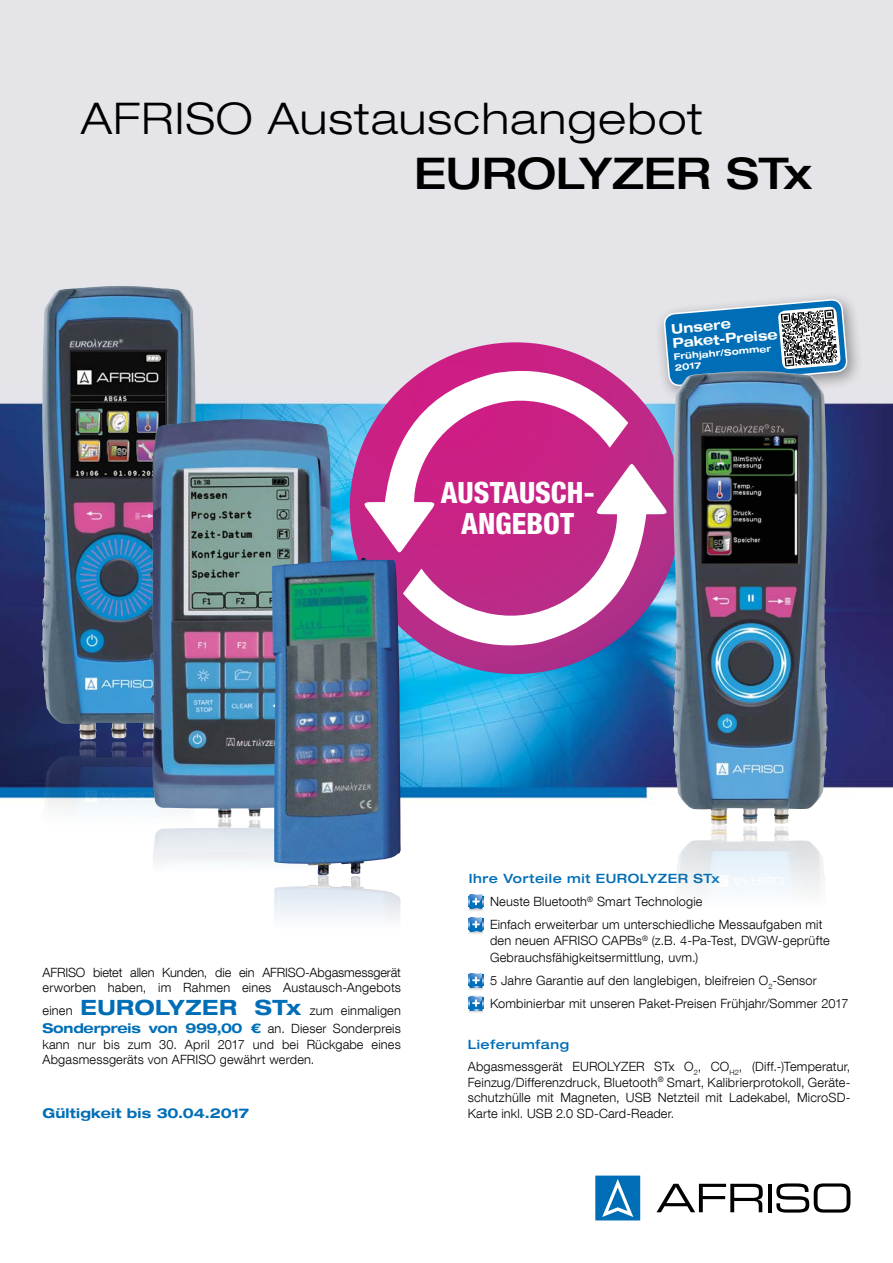
<style>
.page{position:relative;width:893px;height:1263px;background:#fff}
.page>*{position:absolute;margin:0;border:0;box-sizing:border-box;transform-origin:0 0}
.t1{font:300 expanded 43.5px "Helvetica Neue LT Com";letter-spacing:.035em;color:#000}
.t2{font:500 expanded 43.5px "Helvetica Neue LT Com";letter-spacing:-.005em;color:#000}
.t3{font:800 condensed 29.25px/31.5px "Helvetica Neue LT Com";color:#fff;text-align:center}
.t4{font:700 expanded 13.5px "Helvetica Neue LT Com";letter-spacing:-.015em;color:#006eb7}
.t5{font:700 expanded 13.5px "Helvetica Neue LT Com";letter-spacing:.015em;color:#006eb7}
.t6{font:700 expanded 13.5px/14.5px "Helvetica Neue LT Com";color:#fff}
.t7{font:300 12.75px/15.8px "Helvetica Neue LT Com";letter-spacing:.015em;color:#000}
.t8{font:300 12.75px/15.8px "Helvetica Neue LT Com";letter-spacing:-.005em;color:#000}
.t9{font:700 expanded 9px/10.5px "Helvetica Neue LT Com";color:#fff}
.s1{font-weight:700;font-stretch:expanded;font-size:21px;color:#006eb7}
.s2{font-weight:300;font-stretch:normal;font-size:12.75px;color:#000}
.s3{font-weight:500;font-stretch:expanded;color:#006eb7}
</style>
<div class="page">
<img style="left:0;top:0;width:893px;height:1221px">
<img style="left:41px;top:286px;width:117px;height:453px">
<img style="left:41px;top:741px;width:155px;height:454px">
<svg style="left:657px;top:1184px;width:16px;height:28px"></svg>
<svg style="left:828px;top:1183px;width:22px;height:29px"></svg>
<svg style="left:595px;top:1175px;width:45px;height:45px;background:#2b86c3"></svg>
<svg style="left:469px;top:894px;width:15px;height:41px"></svg>
<svg style="left:469px;top:973px;width:15px;height:41px"></svg>
<svg style="left:350px;top:342px;width:323px;height:332px;background:#a27fb9"></svg>
<svg style="left:364px;top:364px;width:264px;height:189px;fill:#cd2585"></svg>
<svg style="left:403px;top:463px;width:264px;height:189px"></svg>
<img style="left:149px;top:419px;width:185px;height:682px">
<img style="left:272px;top:558px;width:129px;height:634px">
<div style="left:654px;top:291px;width:209px;height:113px;background:#000;opacity:.4"></div>
<svg style="left:664px;top:275px;width:183px;height:135px;background:#73a0c1"></svg>
<img style="left:673px;top:372px;width:116px;height:453px">
<img style="left:673px;top:825px;width:155px;height:396px">
<h1 class="t1" style="left:81px;top:91px;width:623px">AFRISO Austauschangebot</h1>
<h1 class="t2" style="left:414px;top:146px;width:399px">EUROLYZER STx</h1>
<h2 class="t3" style="left:441px;top:476px;width:155px">AUSTAUSCH-<br>ANGEBOT</h2>
<p class="t6" style="left:671px;top:321px;width:107px;rotate:-5deg">Unsere<br>Paket-Preise</p>
<p class="t9" style="left:673px;top:351px;width:99px;rotate:-5deg">Frühjahr/Sommer<br>2017</p>
<p class="t8" style="left:43px;top:964px;width:360px">AFRISO bietet allen Kunden, die ein AFRISO-Abgasmessgerät erworben haben, im Rahmen eines Austausch-Angebots</p>
<p class="t7" style="left:43px;top:1002px;width:360px">einen <span class="s1">EUROLYZER STx</span> zum einmaligen</p>
<p class="t4" style="left:43px;top:1019px;width:360px">Sonderpreis von 999,00 € <span class="s2">an. Dieser Sonderpreis</span></p>
<p class="t7" style="left:43px;top:1036px;width:360px">kann nur bis zum 30. April 2017 und bei Rückgabe eines<br>Abgasmessgeräts von AFRISO gewährt werden.</p>
<p class="t5" style="left:43px;top:1104px;width:208px">Gültigkeit bis 30.04.2017</p>
<p class="t7" style="left:490px;top:867px;width:334px;line-height:23px;text-indent:-21px"><span class="s3">Ihre Vorteile mit EUROLYZER STx<br></span>Neuste Bluetooth<sup>®</sup> Smart Technologie<br>Einfach erweiterbar um unterschiedliche Messaufgaben mit</p>
<p class="t7" style="left:490px;top:932px;width:341px;line-height:16.5px">den neuen AFRISO CAPBs<sup>®</sup> (z.B. 4-Pa-Test, DVGW-geprüfte<br>Gebrauchsfähigkeitsermittlung, uvm.)</p>
<p class="t7" style="left:490px;top:968px;width:360px;line-height:23px">5 Jahre Garantie auf den langlebigen, bleifreien O<sub>2</sub>-Sensor<br>Kombinierbar mit unseren Paket-Preisen Frühjahr/Sommer 2017</p>
<p class="t7" style="left:468px;top:1033px;width:384px;line-height:22.2px"><span class="s3">Lieferumfang<br></span>Abgasmessgerät EUROLYZER STx O<sub>2</sub>, CO<sub>H2</sub>, (Diff.-)Temperatur,</p>
<p class="t7" style="left:468px;top:1074px;width:384px;text-align:justify">Feinzug/Differenzdruck, Bluetooth<sup>®</sup> Smart, Kalibrierprotokoll, Geräte&shy;schutzhülle mit Magneten, USB Netzteil mit Ladekabel, MicroSD-Karte inkl. USB 2.0 SD-Card-Reader.</p>
</div>
